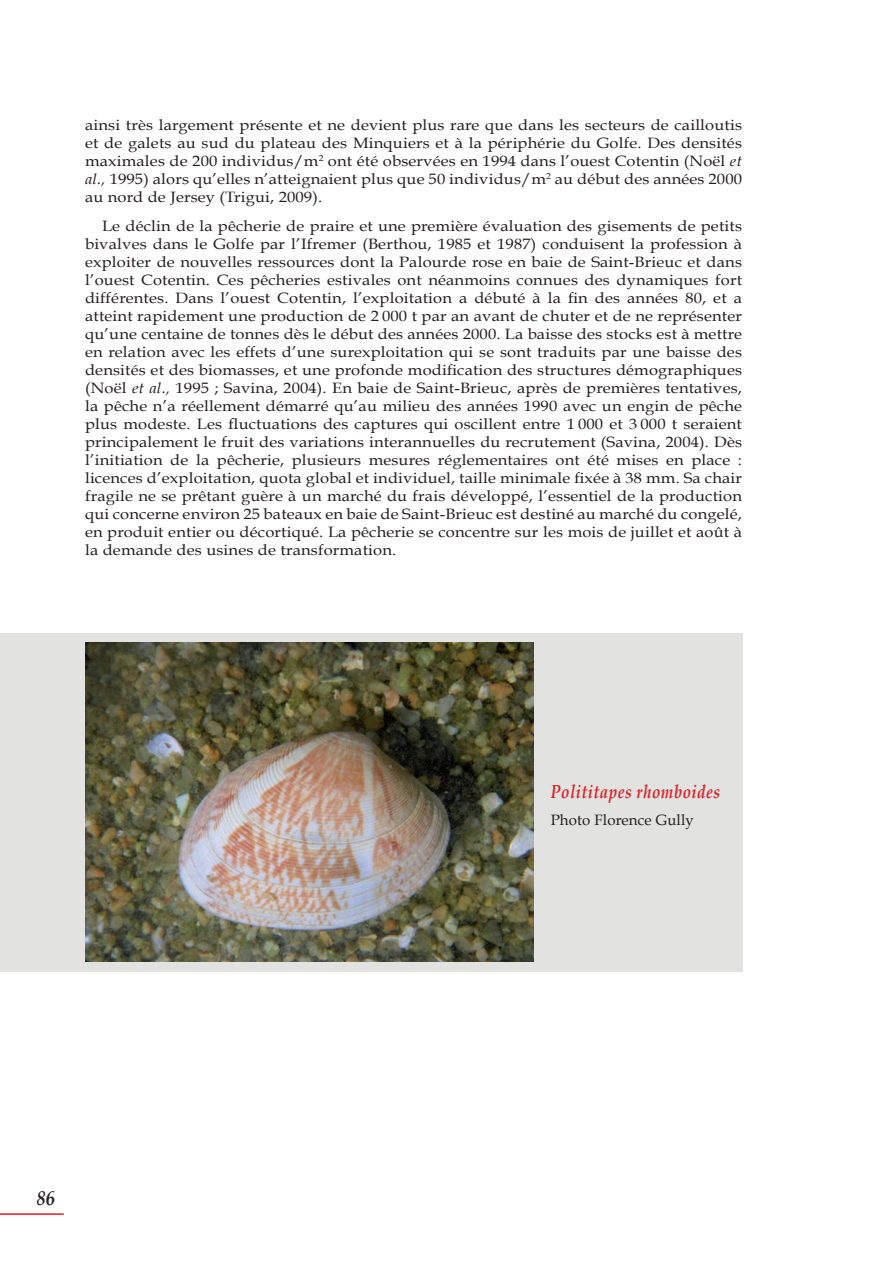
<style>
.page{position:relative;width:893px;height:1263px;background:#fff}
.page>*{position:absolute;margin:0;border:0;box-sizing:border-box;transform-origin:0 0}
.t1{font:italic 700 19.8px "Book Antiqua";color:#231f20;scale:.91 1}
.t2{font:italic 700 18.75px "Book Antiqua";letter-spacing:.04em;color:#d92128;scale:.8 1}
.t3{font:15px/18px "Book Antiqua";letter-spacing:.01em;color:#231f20;text-align:justify;scale:1.1 1}
.t4{font:15px "Book Antiqua";letter-spacing:.01em;color:#231f20}
.s1{font-style:italic}
</style>
<div class="page">
<hr style="left:0;top:1213px;width:64px;height:2px;background:#d92128">
<div style="left:0;top:634px;width:742px;height:338px;background:#e2e2e0"></div>
<img style="left:85px;top:642px;width:449px;height:319px">
<p class="t3" style="left:85px;top:116px;width:599px">ainsi très largement présente et ne devient plus rare que dans les secteurs de cailloutis et de galets au sud du plateau des Minquiers et à la périphérie du Golfe. Des densités maximales de 200 individus/m<sup>2</sup> ont été observées en 1994 dans l’ouest Cotentin (Noël <span class="s1">et al.,</span> 1995) alors qu’elles n’atteignaient plus que 50 individus/m<sup>2</sup> au début des années 2000 au nord de Jersey (Trigui, 2009).</p>
<p class="t3" style="left:85px;top:217px;width:599px;text-indent:17px">Le déclin de la pêcherie de praire et une première évaluation des gisements de petits bivalves dans le Golfe par l’Ifremer (Berthou, 1985 et 1987) conduisent la profession à exploiter de nouvelles ressources dont la Palourde rose en baie de Saint-Brieuc et dans l’ouest Cotentin. Ces pêcheries estivales ont néanmoins connues des dynamiques fort différentes. Dans l’ouest Cotentin, l’exploitation a débuté à la fin des années 80, et a atteint rapidement une production de 2 000 t par an avant de chuter et de ne représenter qu’une centaine de tonnes dès le début des années 2000. La baisse des stocks est à mettre en relation avec les effets d’une surexploitation qui se sont traduits par une baisse des densités et des biomasses, et une profonde modification des structures démographiques (Noël <span class="s1">et al.,</span> 1995 ; Savina, 2004). En baie de Saint-Brieuc, après de premières tentatives, la pêche n’a réellement démarré qu’au milieu des années 1990 avec un engin de pêche plus modeste. Les fluctuations des captures qui oscillent entre 1 000 et 3 000 t seraient principalement le fruit des variations interannuelles du recrutement (Savina, 2004). Dès l’initiation de la pêcherie, plusieurs mesures réglementaires ont été mises en place : licences d’exploitation, quota global et individuel, taille minimale fixée à 38 mm. Sa chair fragile ne se prêtant guère à un marché du frais développé, l’essentiel de la production qui concerne environ 25 bateaux en baie de Saint-Brieuc est destiné au marché du congelé, en produit entier ou décortiqué. La pêcherie se concentre sur les mois de juillet et août à la demande des usines de transformation.</p>
<p class="t2" style="left:551px;top:781px;width:213px">Polititapes rhomboides</p>
<p class="t4" style="left:551px;top:810px;width:145px">Photo Florence Gully</p>
<h1 class="t1" style="left:37px;top:1186px;width:22px">86</h1>
</div>
